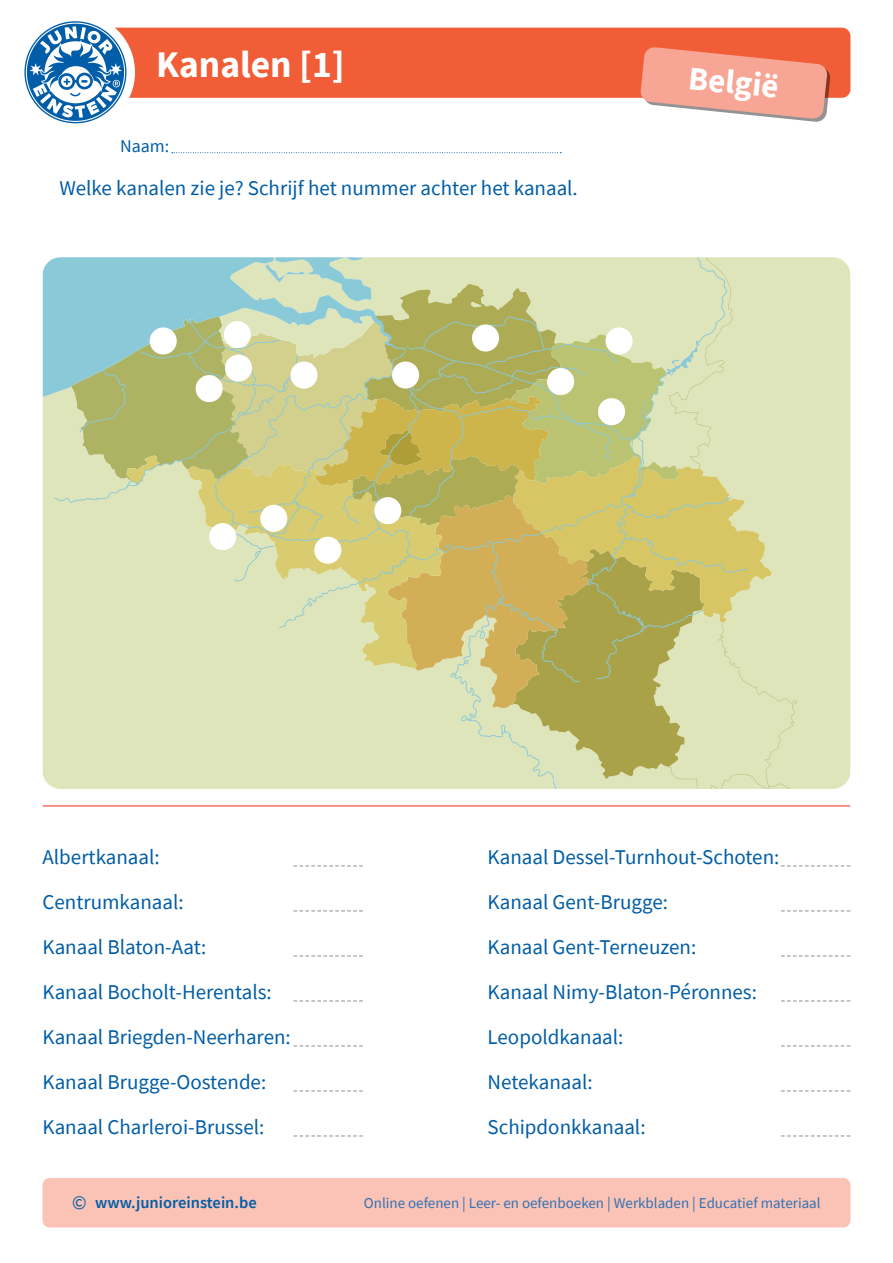
<style>
.page{position:relative;width:893px;height:1263px;background:#fff}
.page>*{position:absolute;margin:0;border:0;box-sizing:border-box;transform-origin:0 0}
.t1{font:700 37.5px "Source Sans Pro";color:#fff}
.t2{font:700 33px "Source Sans Pro";color:#fff}
.t3{font:21px/45px "Source Sans Pro";color:#015da7}
.t4{font:18px "Source Sans Pro";color:#015da7}
.t5{font:600 16.5px "Source Sans Pro";color:#015da7}
.t6{font:15px "Source Sans Pro";color:#3271b4}
.s1{font-weight:400;font-size:19.5px}
</style>
<div class="page">
<div style="left:75px;top:28px;width:775px;height:70px;background:#f15d37;border-radius:9px"></div>
<svg style="left:640px;top:47px;width:191px;height:75px"></svg>
<div style="left:43px;top:1178px;width:807px;height:49px;background:#fac3b5;border-radius:7px"></div>
<div style="left:16px;top:13px;width:119px;height:119px;background:#fff;border-radius:50%"></div>
<svg style="left:24px;top:21px;width:102px;height:102px"></svg>
<svg style="left:172px;top:152px;width:389px;height:1px"></svg>
<div style="left:43px;top:257px;width:807px;height:532px;background:#dfe5ba"></div>
<svg style="left:54px;top:257px;width:775px;height:532px;background:#d2d194"></svg>
<svg style="left:43px;top:257px;width:359px;height:140px;background:#adccb3"></svg>
<div style="left:150px;top:327px;width:27px;height:27px;background:#fff;border-radius:50%"></div>
<div style="left:224px;top:321px;width:27px;height:27px;background:#fff;border-radius:50%"></div>
<div style="left:225px;top:354px;width:27px;height:28px;background:#fff;border-radius:50%"></div>
<div style="left:196px;top:375px;width:27px;height:27px;background:#fff;border-radius:50%"></div>
<div style="left:290px;top:361px;width:27px;height:28px;background:#fff;border-radius:50%"></div>
<div style="left:392px;top:361px;width:27px;height:28px;background:#fff;border-radius:50%"></div>
<div style="left:472px;top:324px;width:27px;height:27px;background:#fff;border-radius:50%"></div>
<div style="left:605px;top:327px;width:28px;height:27px;background:#fff;border-radius:50%"></div>
<div style="left:547px;top:368px;width:27px;height:27px;background:#fff;border-radius:50%"></div>
<div style="left:598px;top:398px;width:27px;height:27px;background:#fff;border-radius:50%"></div>
<div style="left:209px;top:523px;width:27px;height:27px;background:#fff;border-radius:50%"></div>
<div style="left:260px;top:505px;width:27px;height:27px;background:#fff;border-radius:50%"></div>
<div style="left:374px;top:497px;width:27px;height:27px;background:#fff;border-radius:50%"></div>
<div style="left:314px;top:537px;width:27px;height:27px;background:#fff;border-radius:50%"></div>
<hr style="left:43px;top:805px;width:807px;height:2px;background:#f27063">
<svg style="left:294px;top:910px;width:68px;height:1px"></svg>
<svg style="left:294px;top:865px;width:68px;height:1px"></svg>
<svg style="left:294px;top:955px;width:68px;height:1px"></svg>
<svg style="left:294px;top:1000px;width:68px;height:1px"></svg>
<svg style="left:294px;top:1045px;width:68px;height:1px"></svg>
<svg style="left:294px;top:1090px;width:68px;height:1px"></svg>
<svg style="left:294px;top:1135px;width:68px;height:1px"></svg>
<svg style="left:781px;top:910px;width:69px;height:1px"></svg>
<svg style="left:781px;top:865px;width:69px;height:1px"></svg>
<svg style="left:781px;top:955px;width:69px;height:1px"></svg>
<svg style="left:781px;top:1000px;width:69px;height:1px"></svg>
<svg style="left:781px;top:1045px;width:69px;height:1px"></svg>
<svg style="left:781px;top:1090px;width:69px;height:1px"></svg>
<svg style="left:781px;top:1135px;width:69px;height:1px"></svg>
<h1 class="t1" style="left:156px;top:39px;width:190px">Kanalen [1]</h1>
<p class="t4" style="left:120px;top:134px;width:51px">Naam:</p>
<p class="t3" style="left:59px;top:165px;width:520px">Welke kanalen zie je? Schrijf het nummer achter het kanaal.</p>
<h2 class="t2" style="left:691px;top:55px;width:92px;rotate:6deg">België</h2>
<p class="t3" style="left:43px;top:834px;width:250px">Albertkanaal:<br>Centrumkanaal:<br>Kanaal Blaton-Aat:<br>Kanaal Bocholt-Herentals:<br>Kanaal Briegden-Neerharen:<br>Kanaal Brugge-Oostende:<br>Kanaal Charleroi-Brussel:</p>
<p class="t3" style="left:488px;top:834px;width:293px">Kanaal Dessel-Turnhout-Schoten:<br>Kanaal Gent-Brugge:<br>Kanaal Gent-Terneuzen:<br>Kanaal Nimy-Blaton-Péronnes:<br>Leopoldkanaal:<br>Netekanaal:<br>Schipdonkkanaal:</p>
<p class="t5" style="left:72px;top:1192px;width:186px"><span class="s1">©</span> www.junioreinstein.be</p>
<p class="t6" style="left:364px;top:1194px;width:458px">Online oefenen | Leer- en oefenboeken | Werkbladen | Educatief materiaal</p>
</div>
